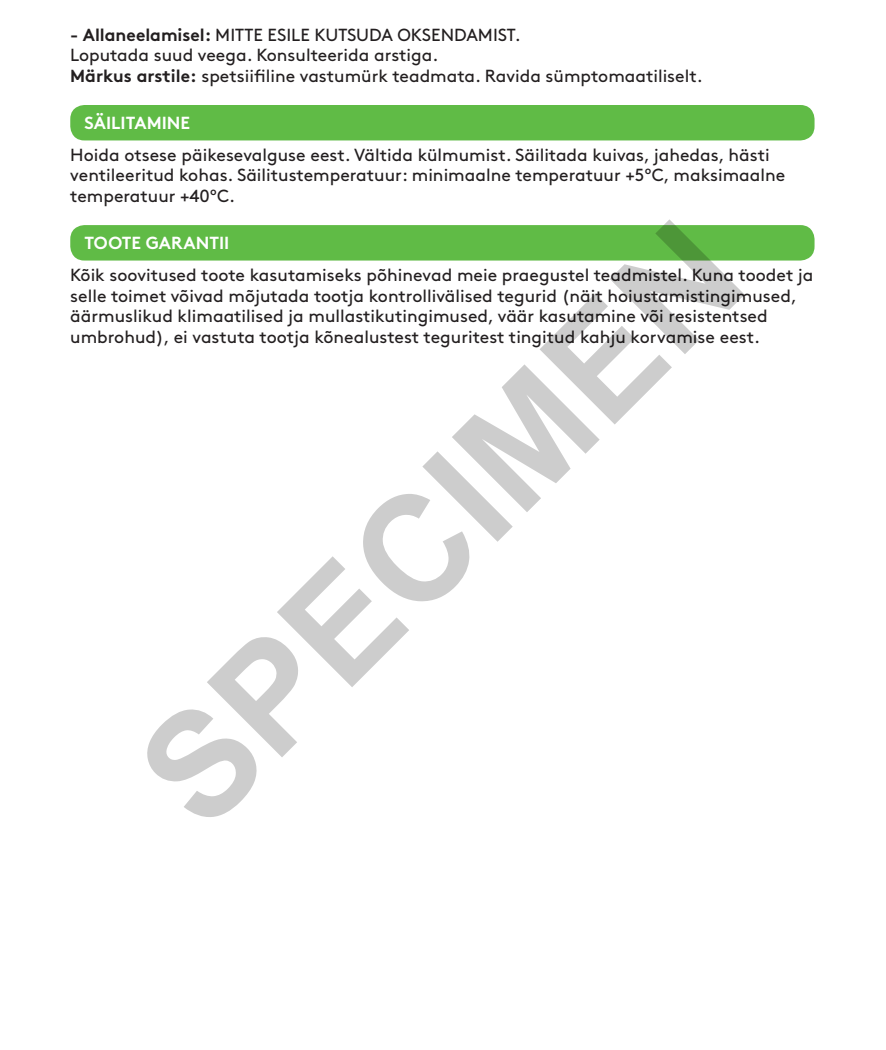
<style>
.page{position:relative;width:886px;height:1050px;background:#fff}
.page>*{position:absolute;margin:0;border:0;box-sizing:border-box;transform-origin:0 0}
.t1{font:700 148.5px "Arial";color:rgb(0 0 0/.2)}
.t2{font:17.5px/20.5px "Brown Pro";color:#231f20}
.t3{font:700 17.5px "Brown Pro";color:#fff}
.s1{font-weight:700}
</style>
<div class="page">
<div style="left:70px;top:105px;width:744px;height:35px;background:#60bb46;border-radius:14px"></div>
<div style="left:70px;top:225px;width:744px;height:35px;background:#60bb46;border-radius:14px"></div>
<p class="t2" style="left:70px;top:23px;width:452px"><span class="s1">- Allaneelamisel:</span> MITTE ESILE KUTSUDA OKSENDAMIST.</p>
<p class="t2" style="left:70px;top:44px;width:370px">Loputada suud veega. Konsulteerida arstiga.</p>
<p class="t2" style="left:70px;top:64px;width:634px"><span class="s1">Märkus arstile:</span> spetsiifiline vastumürk teadmata. Ravida sümptomaatiliselt.</p>
<p class="t3" style="left:84px;top:109px;width:107px">SÄILITAMINE</p>
<p class="t2" style="left:70px;top:143px;width:716px">Hoida otsese päikesevalguse eest. Vältida külmumist. Säilitada kuivas, jahedas, hästi ventileeritud kohas. Säilitustemperatuur: minimaalne temperatuur +5ºC, maksimaalne temperatuur +40ºC.</p>
<p class="t3" style="left:84px;top:229px;width:146px">TOOTE GARANTII</p>
<p class="t2" style="left:70px;top:263px;width:744px">Kõik soovitused toote kasutamiseks põhinevad meie praegustel teadmistel. Kuna toodet ja selle toimet võivad mõjutada tootja kontrollivälised tegurid (näit hoiustamistingimused, äärmuslikud klimaatilised ja mullastikutingimused, väär kasutamine või resistentsed umbrohud), ei vastuta tootja kõnealustest teguritest tingitud kahju korvamise eest.</p>
<h1 class="t1" style="left:93px;top:724px;width:777px;rotate:-45deg">SPECIMEN</h1>
</div>
